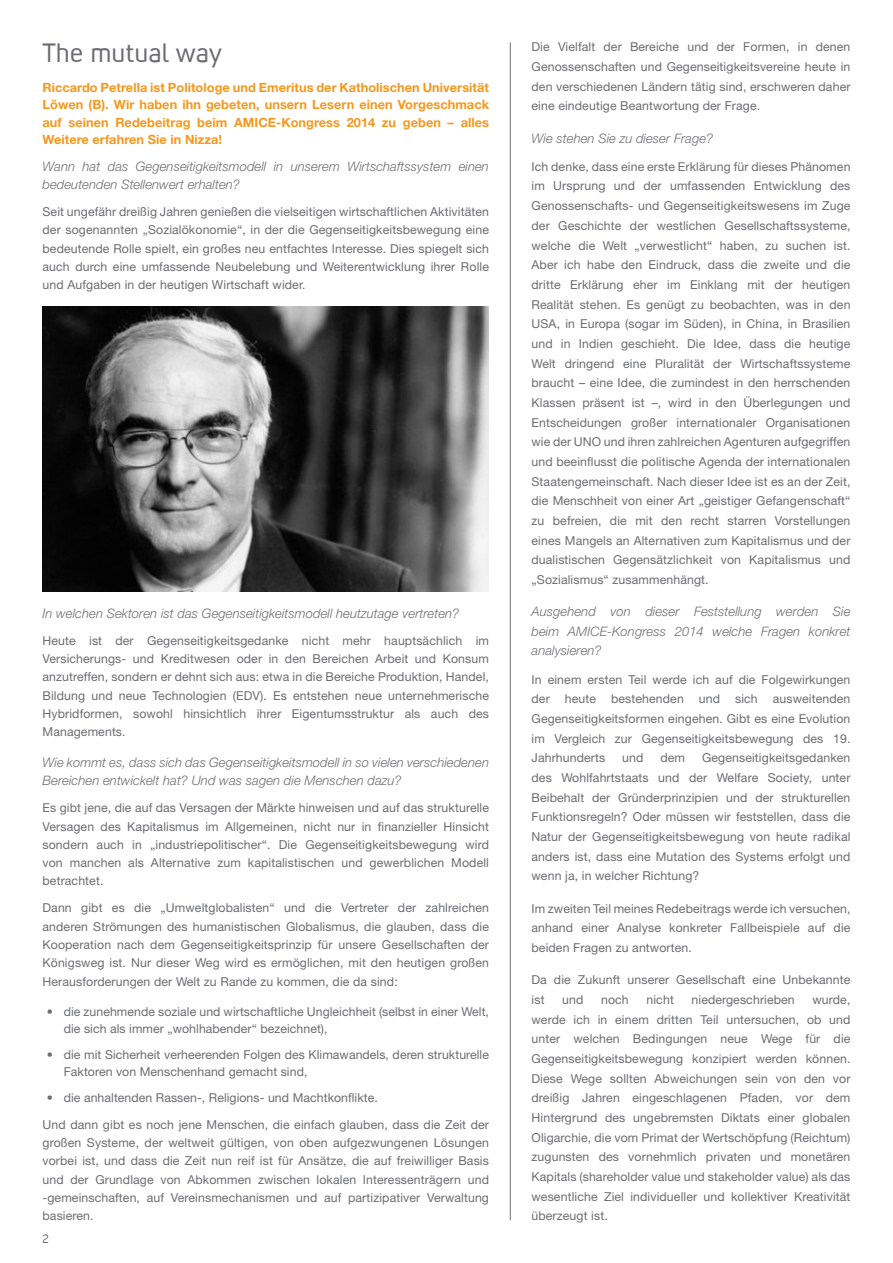
<style>
.page{position:relative;width:893px;height:1263px;background:#fff}
.page>*{position:absolute;margin:0;border:0;box-sizing:border-box;transform-origin:0 0}
.Amice_TITEL{font:27px "Convection";letter-spacing:.005em;color:#6c6d70}
.Amice_body_italic{font:italic 300 13.05px/18.1px "Helvetica Neue LT Std";letter-spacing:.005em;color:#6c6d70}
.Amice_ORANGE{font:700 12.75px/17.5px "Helvetica Neue LT Std";letter-spacing:.005em;color:#f7971d;text-align:justify}
.Amice_body_copy{font:12.3px/19.6px "Helvetica Neue LT Std";letter-spacing:.01em;color:#6c6d70;text-align:justify}
.Amice_body_copy-2{font:12.3px "Convection";color:#6c6d70}
</style>
<div class="page">
<hr style="left:510px;top:42px;width:1px;height:1178px;background:#6c6d70">
<img style="left:43px;top:306px;width:445px;height:285px">
<p class="Amice_TITEL" style="left:43px;top:36px;width:181px">The mutual way</p>
<p class="Amice_ORANGE" style="left:43px;top:78px;width:448px">Riccardo Petrella ist Politologe und Emeritus der Katholischen Universität Löwen (B). Wir haben ihn gebeten, unsern Lesern einen Vorgeschmack auf seinen Redebeitrag beim AMICE-Kongress 2014 zu geben – alles Weitere erfahren Sie in Nizza!</p>
<p class="Amice_body_italic" style="left:43px;top:157px;width:448px">Wann hat das Gegenseitigkeitsmodell in unserem Wirtschaftssystem einen bedeutenden Stellenwert erhalten?</p>
<p class="Amice_body_copy" style="left:43px;top:202px;width:448px;line-height:18.3px">Seit ungefähr dreißig Jahren genießen die vielseitigen wirtschaftlichen Aktivitäten der sogenannten „Sozialökonomie“, in der die Gegenseitigkeitsbewegung eine bedeutende Rolle spielt, ein großes neu entfachtes Interesse. Dies spiegelt sich auch durch eine umfassende Neubelebung und Weiterentwicklung ihrer Rolle und Aufgaben in der heutigen Wirtschaft wider.</p>
<p class="Amice_body_italic" style="left:43px;top:604px;width:418px">In welchen Sektoren ist das Gegenseitigkeitsmodell heutzutage vertreten?</p>
<p class="Amice_body_copy" style="left:43px;top:631px;width:448px;line-height:18.3px">Heute ist der Gegenseitigkeitsgedanke nicht mehr hauptsächlich im Versicherungs- und Kreditwesen oder in den Bereichen Arbeit und Konsum anzutreffen, sondern er dehnt sich aus: etwa in die Bereiche Produktion, Handel, Bildung und neue Technologien (EDV). Es entstehen neue unternehmerische Hybridformen, sowohl hinsichtlich ihrer Eigentumsstruktur als auch des Managements.</p>
<p class="Amice_body_italic" style="left:43px;top:753px;width:448px">Wie kommt es, dass sich das Gegenseitigkeitsmodell in so vielen verschiedenen<br>Bereichen entwickelt hat? Und was sagen die Menschen dazu?</p>
<p class="Amice_body_copy" style="left:43px;top:798px;width:448px;line-height:18.3px">Es gibt jene, die auf das Versagen der Märkte hinweisen und auf das strukturelle Versagen des Kapitalismus im Allgemeinen, nicht nur in finanzieller Hinsicht sondern auch in „industriepolitischer“. Die Gegenseitigkeitsbewegung wird von manchen als Alternative zum kapitalistischen und gewerblichen Modell betrachtet.</p>
<p class="Amice_body_copy" style="left:43px;top:898px;width:448px;line-height:18.3px">Dann gibt es die „Umweltglobalisten“ und die Vertreter der zahlreichen anderen Strömungen des humanistischen Globalismus, die glauben, dass die Kooperation nach dem Gegenseitigkeitsprinzip für unsere Gesellschaften der Königsweg ist. Nur dieser Weg wird es ermöglichen, mit den heutigen großen Herausforderungen der Welt zu Rande zu kommen, die da sind:</p>
<p class="Amice_body_copy" style="left:64px;top:1002px;width:427px;line-height:17.2px;text-indent:-17px">• die zunehmende soziale und wirtschaftliche Ungleichheit (selbst in einer Welt, die sich als immer „wohlhabender“ bezeichnet),</p>
<p class="Amice_body_copy" style="left:64px;top:1045px;width:427px;line-height:17.2px;text-indent:-17px">• die mit Sicherheit verheerenden Folgen des Klimawandels, deren strukturelle<br>Faktoren von Menschenhand gemacht sind,</p>
<p class="Amice_body_copy" style="left:47px;top:1087px;width:333px">• die anhaltenden Rassen-, Religions- und Machtkonflikte.</p>
<p class="Amice_body_copy" style="left:43px;top:1115px;width:448px;line-height:18.3px">Und dann gibt es noch jene Menschen, die einfach glauben, dass die Zeit der großen Systeme, der weltweit gültigen, von oben aufgezwungenen Lösungen vorbei ist, und dass die Zeit nun reif ist für Ansätze, die auf freiwilliger Basis und der Grundlage von Abkommen zwischen lokalen Interessenträgern und -gemeinschaften, auf Vereinsmechanismen und auf partizipativer Verwaltung basieren.</p>
<p class="Amice_body_copy-2" style="left:43px;top:1231px;width:8px">2</p>
<p class="Amice_body_copy" style="left:531px;top:37px;width:320px">Die Vielfalt der Bereiche und der Formen, in denen Genossenschaften und Gegenseitigkeitsvereine heute in den verschiedenen Ländern tätig sind, erschweren daher eine eindeutige Beantwortung der Frage.</p>
<p class="Amice_body_italic" style="left:531px;top:129px;width:183px">Wie stehen Sie zu dieser Frage?</p>
<p class="Amice_body_copy" style="left:531px;top:156px;width:320px">Ich denke, dass eine erste Erklärung für dieses Phänomen im Ursprung und der umfassenden Entwicklung des Genossenschafts- und Gegenseitigkeitswesens im Zuge der Geschichte der westlichen Gesellschaftssysteme, welche die Welt „verwestlicht“ haben, zu suchen ist.<br>Aber ich habe den Eindruck, dass die zweite und die dritte Erklärung eher im Einklang mit der heutigen Realität stehen. Es genügt zu beobachten, was in den USA, in Europa (sogar im Süden), in China, in Brasilien und in Indien geschieht. Die Idee, dass die heutige Welt dringend eine Pluralität der Wirtschaftssysteme braucht – eine Idee, die zumindest in den herrschenden Klassen präsent ist –, wird in den Überlegungen und Entscheidungen großer internationaler Organisationen wie der UNO und ihren zahlreichen Agenturen aufgegriffen und beeinflusst die politische Agenda der internationalen Staatengemeinschaft. Nach dieser Idee ist es an der Zeit, die Menschheit von einer Art „geistiger Gefangenschaft“ zu befreien, die mit den recht starren Vorstellungen eines Mangels an Alternativen zum Kapitalismus und der dualistischen Gegensätzlichkeit von Kapitalismus und „Sozialismus“ zusammenhängt.</p>
<p class="Amice_body_italic" style="left:531px;top:602px;width:320px;line-height:19.6px;text-align:justify">Ausgehend von dieser Feststellung werden Sie beim AMICE-Kongress 2014 welche Fragen konkret analysieren?</p>
<p class="Amice_body_copy" style="left:531px;top:669px;width:320px">In einem ersten Teil werde ich auf die Folgewirkungen der heute bestehenden und sich ausweitenden Gegenseitigkeitsformen eingehen. Gibt es eine Evolution im Vergleich zur Gegenseitigkeitsbewegung des 19.<br>Jahrhunderts</p>
<p class="Amice_body_copy" style="left:531px;top:748px;width:320px;text-indent:171px">Gegenseitigkeitsgedanken des Wohlfahrtstaats und der Welfare Society, unter Beibehalt der Gründerprinzipien und der strukturellen Funktionsregeln? Oder müssen wir feststellen, dass die Natur der Gegenseitigkeitsbewegung von heute radikal anders ist, dass eine Mutation des Systems erfolgt und wenn ja, in welcher Richtung?</p>
<p class="Amice_body_copy" style="left:531px;top:898px;width:320px">Im zweiten Teil meines Redebeitrags werde ich versuchen, anhand einer Analyse konkreter Fallbeispiele auf die beiden Fragen zu antworten.</p>
<p class="Amice_body_copy" style="left:531px;top:970px;width:320px">Da die Zukunft unserer Gesellschaft eine Unbekannte ist</p>
<p class="Amice_body_copy" style="left:622px;top:748px;width:23px">und</p>
<p class="Amice_body_copy" style="left:660px;top:748px;width:26px">dem</p>
<p class="Amice_body_copy" style="left:531px;top:990px;width:320px;text-indent:281px">wurde, werde ich in einem dritten Teil untersuchen, ob und unter welchen Bedingungen neue Wege für die Gegenseitigkeitsbewegung konzipiert werden können.<br>Diese Wege sollten Abweichungen sein von den vor dreißig Jahren eingeschlagenen Pfaden, vor dem Hintergrund des ungebremsten Diktats einer globalen Oligarchie, die vom Primat der Wertschöpfung (Reichtum) zugunsten des vornehmlich privaten und monetären Kapitals (shareholder value und stakeholder value) als das wesentliche Ziel individueller und kollektiver Kreativität überzeugt ist.</p>
<p class="Amice_body_copy" style="left:562px;top:990px;width:23px">und</p>
<p class="Amice_body_copy" style="left:601px;top:990px;width:29px">noch</p>
<p class="Amice_body_copy" style="left:646px;top:990px;width:29px">nicht</p>
<p class="Amice_body_copy" style="left:692px;top:990px;width:105px">niedergeschrieben</p>
</div>
